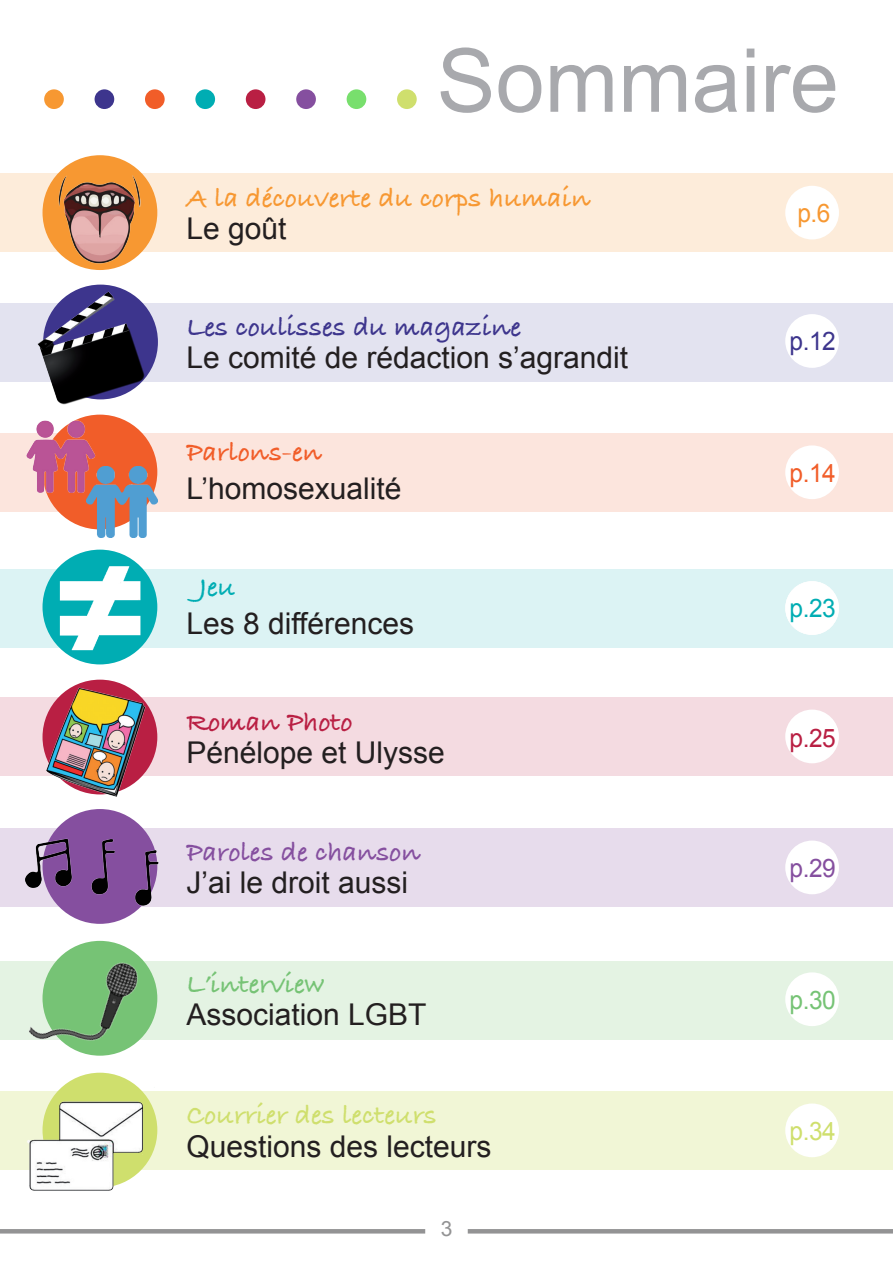
<style>
.page{position:relative;width:893px;height:1263px;background:#fff}
.page>*{position:absolute;margin:0;border:0;box-sizing:border-box;transform-origin:0 0}
.t1{font:88.35px "Arial";color:#a8a9ad}
.t2{font:30px "Arial";color:#231f20}
.t3{font:700 28.5px "Bradley Hand ITC";color:#f79832}
.t4{font:700 28.5px "Bradley Hand ITC";color:#3d358d}
.t5{font:700 28.5px "Bradley Hand ITC";color:#cfdf6d}
.t6{font:700 28.5px "Bradley Hand ITC";color:#854f9f}
.t7{font:700 28.5px "Bradley Hand ITC";color:#76c375}
.t8{font:700 28.5px "Bradley Hand ITC";color:#b91f43}
.t9{font:700 28.5px "Bradley Hand ITC";color:#f15d29}
.t10{font:700 28.5px "Bradley Hand ITC";color:#00adb3}
.t11{font:25.5px "Arial";color:#3d358d;scale:.96 1}
.t12{font:25.5px "Arial";color:#b91f43;scale:.96 1}
.t13{font:25.5px "Arial";color:#854f9f;scale:.96 1}
.t14{font:25.5px "Arial";color:#76c375;scale:.96 1}
.t15{font:25.5px "Arial";color:#cfdf6d;scale:.96 1}
.t16{font:25.5px "Arial";color:#f15d29;scale:.96 1}
.t17{font:25.5px "Arial";color:#00adb3;scale:.96 1}
.t18{font:25.5px "Arial";color:#f79832;scale:.96 1}
.t19{font:21px "Arial";color:#939394}
</style>
<div class="page">
<div style="left:0;top:173px;width:893px;height:79px;background:#fdecda"></div>
<div style="left:0;top:569px;width:893px;height:78px;background:#dcf3f4"></div>
<div style="left:0;top:433px;width:893px;height:78px;background:#fce5dd"></div>
<div style="left:0;top:697px;width:893px;height:79px;background:#f4dbe1"></div>
<div style="left:0;top:828px;width:893px;height:79px;background:#e7dcec"></div>
<div style="left:0;top:961px;width:893px;height:79px;background:#e4f3e3"></div>
<div style="left:0;top:1091px;width:893px;height:78px;background:#f1f6d6"></div>
<div style="left:0;top:303px;width:893px;height:78px;background:#e3e3f0"></div>
<div style="left:44px;top:89px;width:20px;height:20px;background:#f79832;border-radius:50%"></div>
<div style="left:785px;top:186px;width:54px;height:53px;background:#fff;border-radius:50%"></div>
<div style="left:785px;top:314px;width:54px;height:54px;background:#fff;border-radius:50%"></div>
<div style="left:785px;top:445px;width:54px;height:54px;background:#fff;border-radius:50%"></div>
<div style="left:785px;top:581px;width:54px;height:54px;background:#fff;border-radius:50%"></div>
<div style="left:785px;top:710px;width:54px;height:53px;background:#fff;border-radius:50%"></div>
<div style="left:785px;top:840px;width:54px;height:54px;background:#fff;border-radius:50%"></div>
<div style="left:785px;top:972px;width:54px;height:54px;background:#fff;border-radius:50%"></div>
<div style="left:785px;top:1103px;width:54px;height:54px;background:#fff;border-radius:50%"></div>
<div style="left:195px;top:89px;width:20px;height:20px;background:#00adb3;border-radius:50%"></div>
<div style="left:95px;top:89px;width:19px;height:20px;background:#3d358d;border-radius:50%"></div>
<div style="left:246px;top:89px;width:19px;height:20px;background:#b91f43;border-radius:50%"></div>
<div style="left:347px;top:89px;width:19px;height:20px;background:#78df6d;border-radius:50%"></div>
<div style="left:145px;top:89px;width:20px;height:20px;background:#f15d29;border-radius:50%"></div>
<div style="left:296px;top:89px;width:20px;height:20px;background:#854f9f;border-radius:50%"></div>
<div style="left:397px;top:89px;width:20px;height:20px;background:#cfdf6d;border-radius:50%"></div>
<div style="left:43px;top:155px;width:114px;height:115px;background:#f79832;border-radius:50%"></div>
<div style="left:43px;top:285px;width:115px;height:114px;background:#3d358d;border-radius:50%"></div>
<img style="left:52px;top:164px;width:95px;height:104px">
<div style="left:43px;top:550px;width:114px;height:114px;background:#00adb3;border-radius:50%"></div>
<div style="left:43px;top:415px;width:114px;height:114px;background:#f15d29;border-radius:50%"></div>
<div style="left:43px;top:680px;width:114px;height:114px;background:#b91f43;border-radius:50%"></div>
<img style="left:43px;top:679px;width:107px;height:118px">
<img style="left:25px;top:816px;width:134px;height:108px">
<img style="left:29px;top:940px;width:129px;height:140px">
<img style="left:26px;top:1080px;width:129px;height:111px">
<hr style="left:0;top:1229px;width:425px;height:4px;background:#939394">
<hr style="left:468px;top:1229px;width:425px;height:4px;background:#939394">
<img style="left:36px;top:288px;width:109px;height:117px">
<img style="left:50px;top:556px;width:101px;height:101px">
<img style="left:87px;top:467px;width:70px;height:71px">
<img style="left:26px;top:419px;width:72px;height:78px">
<p class="t1" style="left:437px;top:23px;width:404px">Sommaire</p>
<p class="t3" style="left:186px;top:182px;width:406px">A la découverte du corps humain</p>
<p class="t2" style="left:186px;top:209px;width:102px">Le goût</p>
<p class="t4" style="left:186px;top:310px;width:336px">Les coulisses du magazine</p>
<p class="t2" style="left:186px;top:338px;width:443px">Le comité de rédaction s’agrandit</p>
<p class="t9" style="left:186px;top:436px;width:137px">Parlons-en</p>
<p class="t2" style="left:186px;top:468px;width:217px">L’homosexualité</p>
<p class="t10" style="left:199px;top:571px;width:38px">Jeu</p>
<p class="t2" style="left:186px;top:603px;width:229px">Les 8 différences</p>
<p class="t8" style="left:186px;top:706px;width:168px">Roman Photo</p>
<p class="t2" style="left:186px;top:733px;width:260px">Pénélope et Ulysse</p>
<p class="t6" style="left:186px;top:835px;width:236px">Paroles de chanson</p>
<p class="t2" style="left:186px;top:863px;width:223px">J’ai le droit aussi</p>
<p class="t7" style="left:186px;top:967px;width:139px">L’interview</p>
<p class="t2" style="left:186px;top:995px;width:242px">Association LGBT</p>
<p class="t5" style="left:186px;top:1099px;width:252px">Courrier des lecteurs</p>
<p class="t2" style="left:186px;top:1126px;width:307px">Questions des lecteurs</p>
<p class="t19" style="left:441px;top:1214px;width:13px">3</p>
<p class="t18" style="left:797px;top:196px;width:36px">p.6</p>
<p class="t11" style="left:790px;top:324px;width:50px">p.12</p>
<p class="t16" style="left:790px;top:457px;width:50px">p.14</p>
<p class="t17" style="left:790px;top:592px;width:50px">p.23</p>
<p class="t12" style="left:790px;top:721px;width:50px">p.25</p>
<p class="t13" style="left:790px;top:851px;width:50px">p.29</p>
<p class="t14" style="left:790px;top:983px;width:50px">p.30</p>
<p class="t15" style="left:790px;top:1115px;width:50px">p.34</p>
</div>
